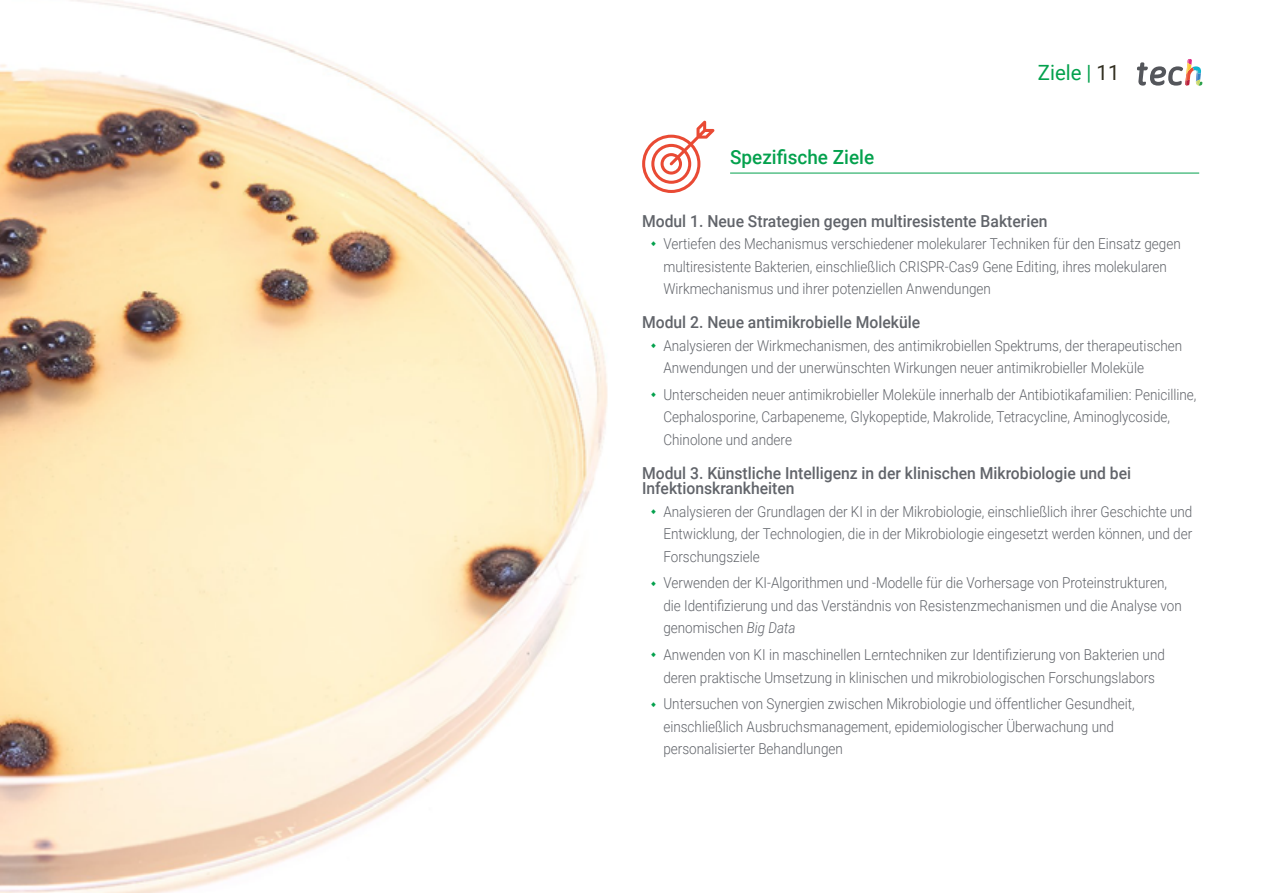
<style>
.page{position:relative;width:1263px;height:893px;background:#fff}
.page>*{position:absolute;margin:0;border:0;box-sizing:border-box;transform-origin:0 0}
.t1{font:21px "Roboto";color:#04a14d}
.t2{font:500 19.5px "Roboto";color:#04a14d}
.t3{font:500 16.5px/15px "Roboto";color:#61646a;scale:.95 1}
.t4{font:300 15px/22.5px "Roboto";color:#61646a;scale:.9 1}
.s1{color:#312e20}
.s2{font-style:italic}
</style>
<div class="page">
<hr style="left:730px;top:173px;width:469px;height:1px;background:#04a14d">
<svg style="left:642px;top:121px;width:72px;height:72px"></svg>
<img style="left:0;top:0;width:608px;height:893px">
<svg style="left:1137px;top:59px;width:65px;height:27px"></svg>
<h2 class="t2" style="left:730px;top:144px;width:145px">Spezifische Ziele</h2>
<h1 class="t1" style="left:1038px;top:57px;width:83px">Ziele | <span class="s1">11</span></h1>
<p class="t3" style="left:642px;top:213px;width:428px">Modul 1. Neue Strategien gegen multiresistente Bakterien</p>
<p class="t4" style="left:663px;top:232px;width:576px">Vertiefen des Mechanismus verschiedener molekularer Techniken für den Einsatz gegen multiresistente Bakterien, einschließlich CRISPR-Cas9 Gene Editing, ihres molekularen<br>Wirkmechanismus und ihrer potenziellen Anwendungen</p>
<p class="t3" style="left:642px;top:314px;width:294px">Modul 2. Neue antimikrobielle Moleküle</p>
<p class="t4" style="left:663px;top:334px;width:578px">Analysieren der Wirkmechanismen, des antimikrobiellen Spektrums, der therapeutischen<br>Anwendungen und der unerwünschten Wirkungen neuer antimikrobieller Moleküle</p>
<p class="t4" style="left:663px;top:383px;width:594px">Unterscheiden neuer antimikrobieller Moleküle innerhalb der Antibiotikafamilien: Penicilline,<br>Cephalosporine, Carbapeneme, Glykopeptide, Makrolide, Tetracycline, Aminoglycoside,<br>Chinolone und andere</p>
<p class="t3" style="left:642px;top:465px;width:516px">Modul 3. Künstliche Intelligenz in der klinischen Mikrobiologie und bei<br>Infektionskrankheiten</p>
<p class="t4" style="left:663px;top:499px;width:589px;text-align:justify">Analysieren der Grundlagen der KI in der Mikrobiologie, einschließlich ihrer Geschichte und Entwicklung, der Technologien, die in der Mikrobiologie eingesetzt werden können, und der Forschungsziele</p>
<p class="t4" style="left:663px;top:571px;width:578px">Verwenden der KI-Algorithmen und -Modelle für die Vorhersage von Proteinstrukturen, die Identifizierung und das Verständnis von Resistenzmechanismen und die Analyse von genomischen <span class="s2">Big Data</span></p>
<p class="t4" style="left:663px;top:643px;width:559px">Anwenden von KI in maschinellen Lerntechniken zur Identifizierung von Bakterien und deren praktische Umsetzung in klinischen und mikrobiologischen Forschungslabors</p>
<p class="t4" style="left:663px;top:692px;width:525px">Untersuchen von Synergien zwischen Mikrobiologie und öffentlicher Gesundheit, einschließlich Ausbruchsmanagement, epidemiologischer Überwachung und personalisierter Behandlungen</p>
</div>
